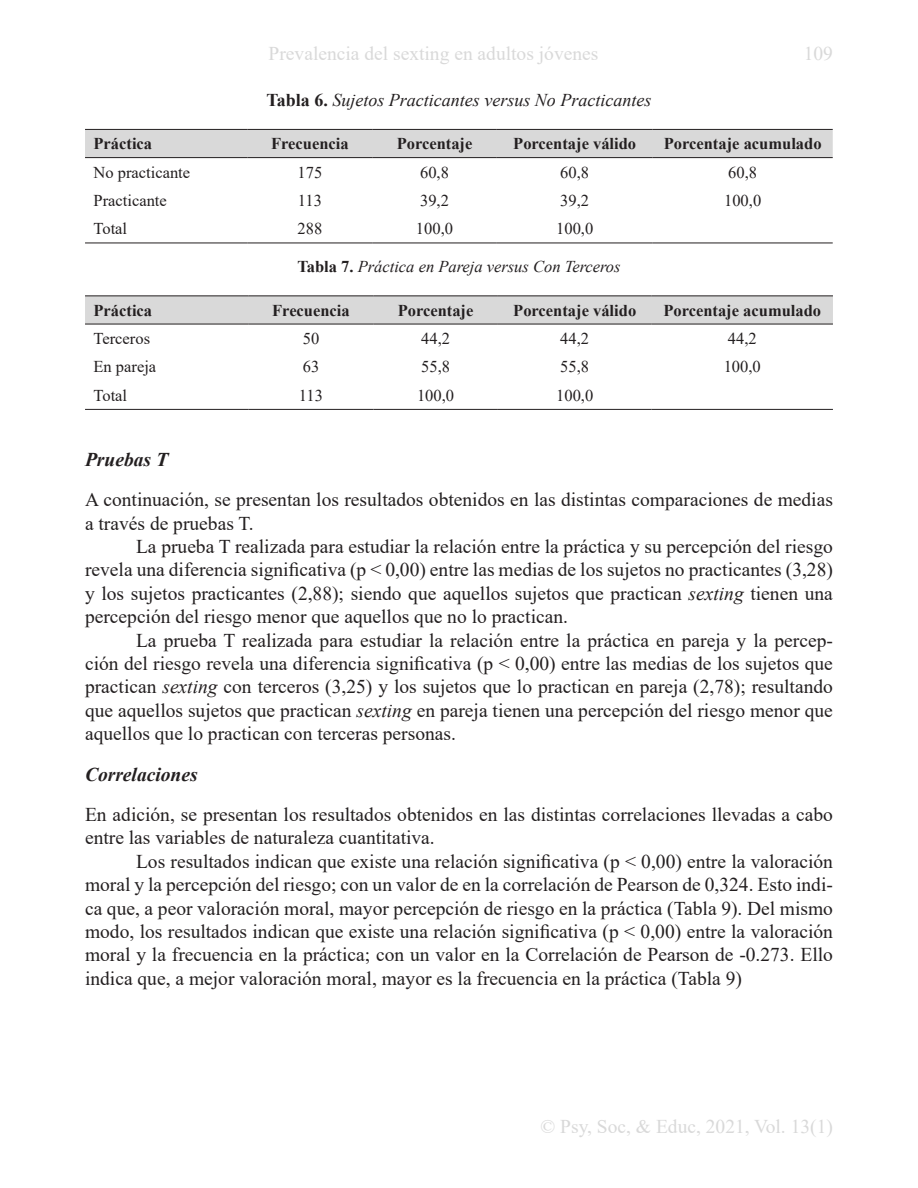
<style>
.page{position:relative;width:918px;height:1188px;background:#fff}
.page>*{position:absolute;margin:0;border:0;box-sizing:border-box;transform-origin:0 0}
.PARRAFOS{font:19.5px/23.4px "Times New Roman";color:#231f20;text-align:justify}
.PARRAFOS_sin_sangrar{font:19.5px/23.4px "Times New Roman";color:#231f20}
.t1{font:19.5px "Times New Roman";color:#d9d9d9}
.TILULO_2{font:italic 700 19.5px "Times New Roman";color:#231f20}
.TITULO_TABLA{font:italic 18px "Times New Roman";color:#231f20}
.TEXTO_TABLA{font:16.5px "Times New Roman";color:#231f20}
.TEXTO_TABLA-2{font:700 16.5px "Times New Roman";color:#231f20}
.TITULO_TABLA-2{font:italic 16.5px "Times New Roman";color:#231f20}
.s1{font-weight:700;font-style:normal}
.s2{font-style:italic}
</style>
<div class="page">
<div style="left:85px;top:130px;width:748px;height:27px;background:#d9d9d9"></div>
<hr style="left:85px;top:129px;width:163px;height:1px;background:#231f20">
<hr style="left:248px;top:129px;width:124px;height:1px;background:#231f20">
<hr style="left:372px;top:129px;width:125px;height:1px;background:#231f20">
<hr style="left:497px;top:129px;width:156px;height:1px;background:#231f20">
<hr style="left:653px;top:129px;width:180px;height:1px;background:#231f20">
<hr style="left:85px;top:157px;width:163px;height:1px;background:#231f20">
<hr style="left:248px;top:157px;width:124px;height:1px;background:#231f20">
<hr style="left:372px;top:157px;width:125px;height:1px;background:#231f20">
<hr style="left:497px;top:157px;width:156px;height:1px;background:#231f20">
<hr style="left:653px;top:157px;width:180px;height:1px;background:#231f20">
<hr style="left:85px;top:243px;width:163px;height:1px;background:#231f20">
<hr style="left:248px;top:243px;width:124px;height:1px;background:#231f20">
<hr style="left:372px;top:243px;width:125px;height:1px;background:#231f20">
<hr style="left:497px;top:243px;width:156px;height:1px;background:#231f20">
<hr style="left:653px;top:243px;width:180px;height:1px;background:#231f20">
<svg style="left:85px;top:296px;width:748px;height:28px;background:#d3d3d3"></svg>
<hr style="left:85px;top:295px;width:164px;height:1px;background:#231f20">
<hr style="left:249px;top:295px;width:124px;height:1px;background:#231f20">
<hr style="left:373px;top:295px;width:125px;height:1px;background:#231f20">
<hr style="left:498px;top:295px;width:154px;height:1px;background:#231f20">
<hr style="left:652px;top:295px;width:181px;height:1px;background:#231f20">
<hr style="left:85px;top:324px;width:164px;height:1px;background:#231f20">
<hr style="left:249px;top:324px;width:124px;height:1px;background:#231f20">
<hr style="left:373px;top:324px;width:125px;height:1px;background:#231f20">
<hr style="left:498px;top:324px;width:154px;height:1px;background:#231f20">
<hr style="left:652px;top:324px;width:181px;height:1px;background:#231f20">
<hr style="left:85px;top:409px;width:164px;height:1px;background:#231f20">
<hr style="left:249px;top:409px;width:124px;height:1px;background:#231f20">
<hr style="left:373px;top:409px;width:125px;height:1px;background:#231f20">
<hr style="left:498px;top:409px;width:154px;height:1px;background:#231f20">
<hr style="left:652px;top:409px;width:181px;height:1px;background:#231f20">
<p class="t1" style="left:269px;top:40px;width:331px">Prevalencia del sexting en adultos jóvenes</p>
<p class="t1" style="left:804px;top:40px;width:31px">109</p>
<p class="TITULO_TABLA" style="left:267px;top:88px;width:386px"><span class="s1">Tabla 6.</span> Sujetos Practicantes versus No Practicantes</p>
<p class="TEXTO_TABLA-2" style="left:94px;top:132px;width:60px">Práctica</p>
<p class="TEXTO_TABLA-2" style="left:271px;top:132px;width:79px">Frecuencia</p>
<p class="TEXTO_TABLA-2" style="left:397px;top:132px;width:77px">Porcentaje</p>
<p class="TEXTO_TABLA-2" style="left:513px;top:132px;width:124px">Porcentaje válido</p>
<p class="TEXTO_TABLA-2" style="left:664px;top:132px;width:159px">Porcentaje acumulado</p>
<p class="TEXTO_TABLA" style="left:94px;top:160px;width:98px">No practicante</p>
<p class="TEXTO_TABLA" style="left:298px;top:160px;width:26px">175</p>
<p class="TEXTO_TABLA" style="left:420px;top:160px;width:30px">60,8</p>
<p class="TEXTO_TABLA" style="left:560px;top:160px;width:30px">60,8</p>
<p class="TEXTO_TABLA" style="left:728px;top:160px;width:30px">60,8</p>
<p class="TEXTO_TABLA" style="left:94px;top:189px;width:75px">Practicante</p>
<p class="TEXTO_TABLA" style="left:298px;top:189px;width:26px">113</p>
<p class="TEXTO_TABLA" style="left:420px;top:189px;width:30px">39,2</p>
<p class="TEXTO_TABLA" style="left:560px;top:189px;width:30px">39,2</p>
<p class="TEXTO_TABLA" style="left:724px;top:189px;width:39px">100,0</p>
<p class="TEXTO_TABLA" style="left:94px;top:217px;width:35px">Total</p>
<p class="TEXTO_TABLA" style="left:298px;top:217px;width:26px">288</p>
<p class="TEXTO_TABLA" style="left:416px;top:217px;width:39px">100,0</p>
<p class="TEXTO_TABLA" style="left:556px;top:217px;width:39px">100,0</p>
<p class="TITULO_TABLA-2" style="left:297px;top:256px;width:325px"><span class="s1">Tabla 7.</span> Práctica en Pareja versus Con Terceros</p>
<p class="TEXTO_TABLA-2" style="left:94px;top:298px;width:60px">Práctica</p>
<p class="TEXTO_TABLA-2" style="left:272px;top:298px;width:79px">Frecuencia</p>
<p class="TEXTO_TABLA-2" style="left:398px;top:298px;width:77px">Porcentaje</p>
<p class="TEXTO_TABLA-2" style="left:513px;top:298px;width:124px">Porcentaje válido</p>
<p class="TEXTO_TABLA-2" style="left:663px;top:298px;width:159px">Porcentaje acumulado</p>
<p class="TEXTO_TABLA" style="left:94px;top:327px;width:58px">Terceros</p>
<p class="TEXTO_TABLA" style="left:303px;top:327px;width:18px">50</p>
<p class="TEXTO_TABLA" style="left:421px;top:327px;width:30px">44,2</p>
<p class="TEXTO_TABLA" style="left:560px;top:327px;width:30px">44,2</p>
<p class="TEXTO_TABLA" style="left:728px;top:327px;width:30px">44,2</p>
<p class="TEXTO_TABLA" style="left:94px;top:355px;width:64px">En pareja</p>
<p class="TEXTO_TABLA" style="left:303px;top:355px;width:18px">63</p>
<p class="TEXTO_TABLA" style="left:421px;top:355px;width:30px">55,8</p>
<p class="TEXTO_TABLA" style="left:560px;top:355px;width:30px">55,8</p>
<p class="TEXTO_TABLA" style="left:724px;top:355px;width:39px">100,0</p>
<p class="TEXTO_TABLA" style="left:94px;top:384px;width:35px">Total</p>
<p class="TEXTO_TABLA" style="left:299px;top:384px;width:26px">113</p>
<p class="TEXTO_TABLA" style="left:417px;top:384px;width:39px">100,0</p>
<p class="TEXTO_TABLA" style="left:556px;top:384px;width:39px">100,0</p>
<p class="TILULO_2" style="left:85px;top:446px;width:84px">Pruebas T</p>
<p class="PARRAFOS_sin_sangrar" style="left:85px;top:487px;width:749px">A continuación, se presentan los resultados obtenidos en las distintas comparaciones de medias a través de pruebas T.</p>
<p class="PARRAFOS" style="left:85px;top:534px;width:749px;text-indent:51px">La prueba T realizada para estudiar la relación entre la práctica y su percepción del riesgo revela una diferencia significativa (p &lt; 0,00) entre las medias de los sujetos no practicantes (3,28) y los sujetos practicantes (2,88); siendo que aquellos sujetos que practican <span class="s2">sexting</span> tienen una percepción del riesgo menor que aquellos que no lo practican.</p>
<p class="PARRAFOS" style="left:85px;top:628px;width:749px;text-indent:51px">La prueba T realizada para estudiar la relación entre la práctica en pareja y la percep&shy;ción del riesgo revela una diferencia significativa (p &lt; 0,00) entre las medias de los sujetos que practican <span class="s2">sexting</span> con terceros (3,25) y los sujetos que lo practican en pareja (2,78); resultando que aquellos sujetos que practican <span class="s2">sexting</span> en pareja tienen una percepción del riesgo menor que aquellos que lo practican con terceras personas.</p>
<p class="TILULO_2" style="left:85px;top:760px;width:114px">Correlaciones</p>
<p class="PARRAFOS_sin_sangrar" style="left:85px;top:802px;width:749px">En adición, se presentan los resultados obtenidos en las distintas correlaciones llevadas a cabo entre las variables de naturaleza cuantitativa.</p>
<p class="PARRAFOS" style="left:85px;top:849px;width:749px;text-indent:51px">Los resultados indican que existe una relación significativa (p &lt; 0,00) entre la valoración moral y la percepción del riesgo; con un valor de en la correlación de Pearson de 0,324. Esto indi&shy;ca que, a peor valoración moral, mayor percepción de riesgo en la práctica (Tabla 9). Del mismo modo, los resultados indican que existe una relación significativa (p &lt; 0,00) entre la valoración moral y la frecuencia en la práctica; con un valor en la Correlación de Pearson de -0.273. Ello indica que, a mejor valoración moral, mayor es la frecuencia en la práctica (Tabla 9)</p>
<p class="t1" style="left:541px;top:1113px;width:294px">© Psy, Soc, &amp; Educ, 2021, Vol. 13(1)</p>
</div>
